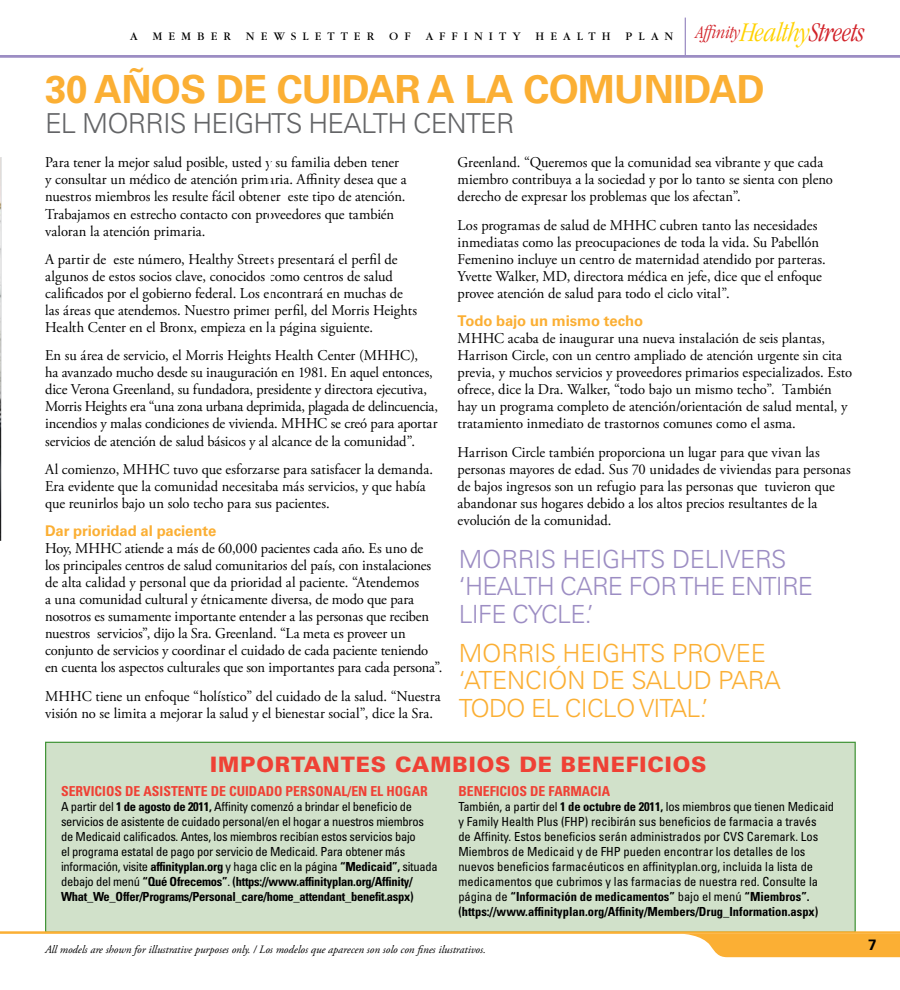
<style>
.page{position:relative;width:900px;height:990px;background:#fff}
.page>*{position:absolute;margin:0;border:0;box-sizing:border-box;transform-origin:0 0}
.t1{font:700 38.75px "Univers";letter-spacing:-.015em;color:#fbaf34}
.t2{font:300 27.5px "Univers";letter-spacing:-.03em;color:#636466}
.t3{font:300 25px/27.5px "Univers";letter-spacing:-.01em;color:#fbaf34}
.t4{font:300 25px/27.5px "Univers";letter-spacing:-.02em;color:#9c8dc3}
.t5{font:900 21.25px "Univers";letter-spacing:.04em;color:#ef4135}
.t6{font:italic 17.5px "Garamond Lit Cd ITC";letter-spacing:-.025em;color:#d2232a}
.t7{font:15px/17px "Adobe Garamond Pro";letter-spacing:-.005em;color:#000}
.t8{font:700 15px "Univers";color:#000}
.t9{font:700 14.88px "Univers";letter-spacing:-.005em;color:#fbaf34}
.t10{font:700 condensed 13.75px "Univers";color:#ef4135}
.t11{font:condensed 12.5px/15px "Univers";letter-spacing:-.01em;color:#000}
.t12{font:italic 11.25px "Adobe Garamond Pro";color:#000}
.t13{font:11.25px "Garamond Itc T";letter-spacing:.54em;color:#000}
.s1{font-size:26.25px;color:#ffd200}
.s2{font-size:26.25px}
.s3{font-weight:700}
</style>
<div class="page">
<hr style="left:685px;top:18px;width:1px;height:38px;background:#9c8dc3">
<div style="left:45px;top:742px;width:811px;height:191px;background:#d1e1ca;border:1px solid #439539"></div>
<svg style="left:685px;top:934px;width:215px;height:23px;background:#fbb74a"></svg>
<hr style="left:0;top:55px;width:900px;height:3px;background:#9c8dc3">
<hr style="left:0;top:931px;width:900px;height:3px;background:#fbaf34">
<img style="left:0;top:157px;width:1px;height:384px">
<p class="t13" style="left:130px;top:29px;width:9px">A</p>
<p class="t13" style="left:152px;top:29px;width:80px">MEMBER</p>
<p class="t13" style="left:246px;top:29px;width:130px">NEWSLETTER</p>
<p class="t13" style="left:389px;top:29px;width:23px">O F</p>
<p class="t13" style="left:426px;top:29px;width:97px">AFFINITY</p>
<p class="t13" style="left:536px;top:29px;width:76px">HEALTH</p>
<p class="t13" style="left:626px;top:29px;width:49px">PLAN</p>
<p class="t6" style="left:696px;top:23px;width:171px">Affinity<span class="s1">Healthy</span><span class="s2">Streets</span></p>
<h1 class="t1" style="left:45px;top:66px;width:721px">30 Años de Cuidar a la Comunidad</h1>
<h2 class="t2" style="left:45px;top:106px;width:471px">EL MORRIS HEIGHTS HEALTH CENTER</h2>
<p class="t7" style="left:45px;top:155px;width:363px">Para tener la mejor salud posible, usted y su familia deben tener y consultar un médico de atención primaria. Affinity desea que a nuestros miembros les resulte fácil obtener este tipo de atención.<br>Trabajamos en estrecho contacto con proveedores que también valoran la atención primaria.</p>
<p class="t7" style="left:45px;top:251px;width:373px">A partir de este número, Healthy Streets presentará el perfil de algunos de estos socios clave, conocidos como centros de salud calificados por el gobierno federal. Los encontrará en muchas de las áreas que atendemos. Nuestro primer perfil, del Morris Heights Health Center en el Bronx, empieza en la página siguiente.</p>
<p class="t7" style="left:45px;top:348px;width:394px">En su área de servicio, el Morris Heights Health Center (MHHC),<br>ha avanzado mucho desde su inauguración en 1981. En aquel entonces, dice Verona Greenland, su fundadora, presidente y directora ejecutiva, Morris Heights era “una zona urbana deprimida, plagada de delincuencia, incendios y malas condiciones de vivienda. MHHC se creó para aportar servicios de atención de salud básicos y al alcance de la comunidad”.</p>
<p class="t7" style="left:45px;top:461px;width:389px">Al comienzo, MHHC tuvo que esforzarse para satisfacer la demanda.<br>Era evidente que la comunidad necesitaba más servicios, y que había que reunirlos bajo un solo techo para sus pacientes.</p>
<p class="t9" style="left:45px;top:522px;width:173px">Dar prioridad al paciente</p>
<p class="t7" style="left:45px;top:540px;width:399px">Hoy, MHHC atiende a más de 60,000 pacientes cada año. Es uno de<br>los principales centros de salud comunitarios del país, con instalaciones de alta calidad y personal que da prioridad al paciente. “Atendemos<br>a una comunidad cultural y étnicamente diversa, de modo que para nosotros es sumamente importante entender a las personas que reciben nuestros servicios”, dijo la Sra. Greenland. “La meta es proveer un conjunto de servicios y coordinar el cuidado de cada paciente teniendo en cuenta los aspectos culturales que son importantes para cada persona”.</p>
<p class="t7" style="left:45px;top:688px;width:397px">MHHC tiene un enfoque “holístico” del cuidado de la salud. “Nuestra visión no se limita a mejorar la salud y el bienestar social”, dice la Sra.</p>
<p class="t7" style="left:458px;top:155px;width:377px">Greenland. “Queremos que la comunidad sea vibrante y que cada miembro contribuya a la sociedad y por lo tanto se sienta con pleno derecho de expresar los problemas que los afectan”.</p>
<p class="t7" style="left:458px;top:217px;width:370px">Los programas de salud de MHHC cubren tanto las necesidades inmediatas como las preocupaciones de toda la vida. Su Pabellón Femenino incluye un centro de maternidad atendido por parteras.<br>Yvette Walker, MD, directora médica en jefe, dice que el enfoque provee atención de salud para todo el ciclo vital”.</p>
<p class="t9" style="left:458px;top:312px;width:187px">Todo bajo un mismo techo</p>
<p class="t7" style="left:458px;top:330px;width:396px">MHHC acaba de inaugurar una nueva instalación de seis plantas, Harrison Circle, con un centro ampliado de atención urgente sin cita previa, y muchos servicios y proveedores primarios especializados. Esto ofrece, dice la Dra. Walker, “todo bajo un mismo techo”. También hay un programa completo de atención/orientación de salud mental, y tratamiento inmediato de trastornos comunes como el asma.</p>
<p class="t7" style="left:458px;top:444px;width:395px">Harrison Circle también proporciona un lugar para que vivan las personas mayores de edad. Sus 70 unidades de viviendas para personas de bajos ingresos son un refugio para las personas que tuvieron que abandonar sus hogares debido a los altos precios resultantes de la evolución de la comunidad.</p>
<h3 class="t4" style="left:459px;top:545px;width:356px">MORRIS HEIGHTS DELIVERS<br>‘H EALTH CARE FOR TH E ENTIRE<br>LIFE CYCLE.’</h3>
<h3 class="t3" style="left:459px;top:639px;width:323px">MORRIS HEIGHTS PROVEE ‘ATENCIÓN DE SALUD PARA<br>TODO EL CICLO VITAL.’</h3>
<h3 class="t5" style="left:210px;top:751px;width:498px">IMPORTANTES CAMBIOS DE BENEFICIOS</h3>
<p class="t10" style="left:61px;top:782px;width:365px">Servicios de asistente de cuidado personal/en el hogar</p>
<p class="t11" style="left:61px;top:799px;width:378px">A partir del <span class="s3">1 de agosto de 2011,</span> Affinity comenzó a brindar el beneficio de servicios de asistente de cuidado personal/en el hogar a nuestros miembros de Medicaid calificados. Antes, los miembros recibían estos servicios bajo<br>el programa estatal de pago por servicio de Medicaid. Para obtener más información, visite <span class="s3">affinityplan.org</span> y haga clic en la página <span class="s3">“Medicaid”,</span> situada debajo del menú <span class="s3">“Qué Ofrecemos”</span>. <span class="s3">(https://www.affinityplan.org/Affinity/ What_We_Offer/Programs/Personal_care/home_attendant_benefit.aspx)</span></p>
<p class="t10" style="left:458px;top:782px;width:152px">Beneficios de farmacia</p>
<p class="t11" style="left:458px;top:799px;width:377px">También, a partir del <span class="s3">1 de octubre de 2011,</span> los miembros que tienen Medicaid y Family Health Plus (FHP) recibirán sus beneficios de farmacia a través<br>de Affinity. Estos beneficios serán administrados por CVS Caremark. Los Miembros de Medicaid y de FHP</p>
<p class="t11" style="left:458px;top:844px;width:361px;text-indent:165px">pueden encontrar los detalles de los nuevos beneficios farmacéuticos en affinityplan.org, incluida la lista de medicamentos que cubrimos y las farmacias de nuestra red. Consulte la página de <span class="s3">“Información de medicamentos”</span> bajo el menú <span class="s3">“Miembros”. (https://www.affinityplan.org/Affinity/Members/Drug_Information.aspx)</span></p>
<p class="t12" style="left:45px;top:943px;width:442px">All models are shown for illustrative purposes only. / Los modelos que aparecen son solo con fines ilustrativos.</p>
<p class="t8" style="left:868px;top:936px;width:10px">7</p>
</div>
